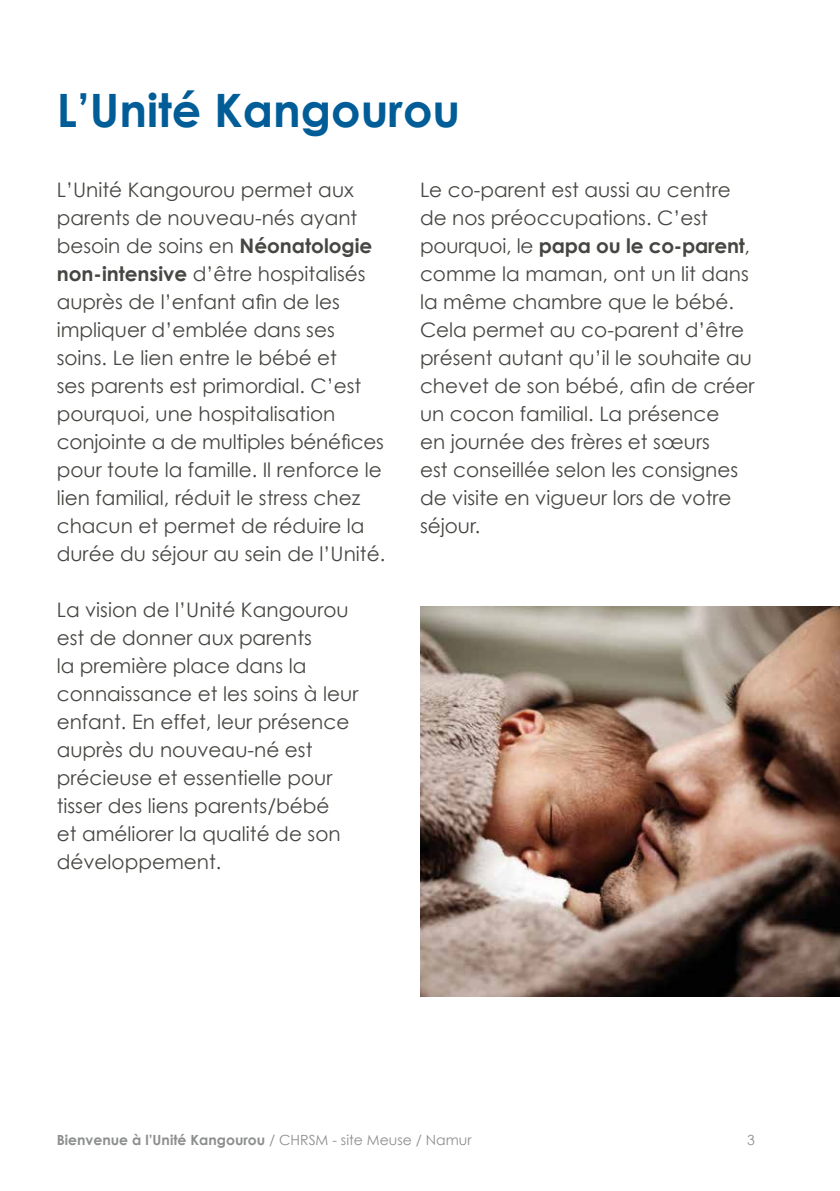
<style>
.page{position:relative;width:840px;height:1191px;background:#fff}
.page>*{position:absolute;margin:0;border:0;box-sizing:border-box;transform-origin:0 0}
.t1{font:700 46px "Century Gothic";color:#005d97}
.t2{font:20px/28px "Century Gothic";color:#454742}
.t3{font:700 14px "Century Gothic";color:#8d8e8e}
.t4{font:14px "Century Gothic";color:#8d8e8e}
.s1{font-weight:700}
.s2{font-weight:400}
</style>
<div class="page">
<img style="left:420px;top:607px;width:419px;height:389px">
<h1 class="t1" style="left:57px;top:75px;width:404px">L’Unité Kangourou</h1>
<p class="t2" style="left:57px;top:176px;width:330px">L’Unité Kangourou permet aux parents de nouveau-nés ayant besoin de soins en <span class="s1">Néonatologie non-intensive</span> d’être hospitalisés auprès de l’enfant afin de les impliquer d’emblée dans ses soins. Le lien entre le bébé et<br>ses parents est primordial. C’est pourquoi, une hospitalisation conjointe a de multiples bénéfices pour toute la famille. Il renforce le lien familial, réduit le stress chez chacun et permet de réduire la durée du séjour au sein de l’Unité.</p>
<p class="t2" style="left:57px;top:596px;width:303px">La vision de l’Unité Kangourou est de donner aux parents<br>la première place dans la connaissance et les soins à leur enfant. En effet, leur présence auprès du nouveau-né est précieuse et essentielle pour tisser des liens parents/bébé<br>et améliorer la qualité de son développement.</p>
<p class="t2" style="left:420px;top:176px;width:336px">Le co-parent est aussi au centre de nos préoccupations. C’est pourquoi, le <span class="s1">papa ou le co-parent</span>, comme la maman, ont un lit dans la même chambre que le bébé.<br>Cela permet au co-parent d’être présent autant qu’il le souhaite au chevet de son bébé, afin de créer un cocon familial. La présence<br>en journée des frères et sœurs<br>est conseillée selon les consignes de visite en vigueur lors de votre séjour.</p>
<p class="t3" style="left:57px;top:1129px;width:416px">Bienvenue à l’Unité Kangourou <span class="s2">/ CHRSM - site Meuse / Namur</span></p>
<p class="t4" style="left:746px;top:1130px;width:9px">3</p>
</div>
